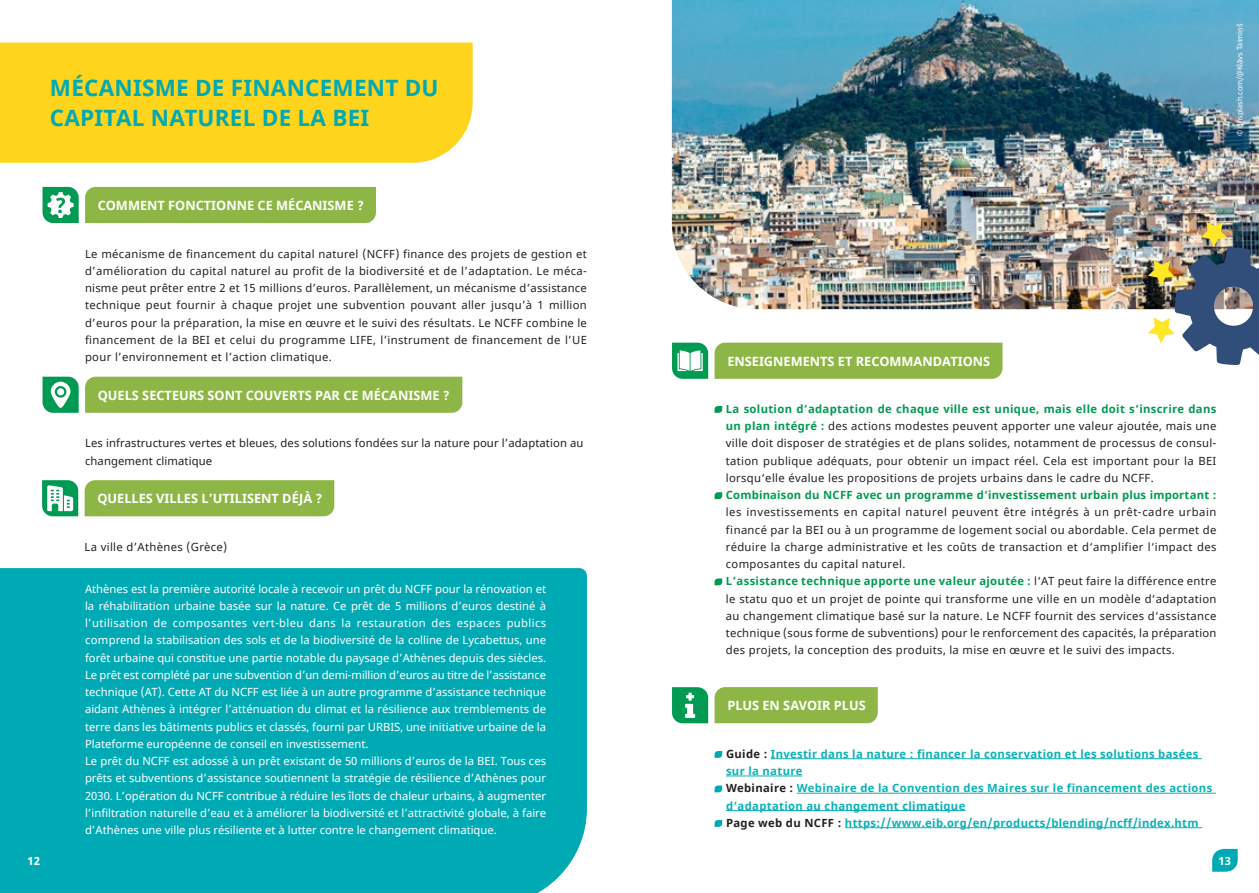
<style>
.page{position:relative;width:1259px;height:893px;background:#fff}
.page>*{position:absolute;margin:0;border:0;box-sizing:border-box;transform-origin:0 0}
.t1{font:700 22.5px/30px "Noto Sans";letter-spacing:.01em;color:#00aab5}
.t2{font:700 12.75px "Noto Sans";color:#fff}
.t3{font:11.25px/17.2px "Noto Sans";letter-spacing:.03em;color:#231f20;text-align:justify}
.t4{font:11.25px/17.2px "Noto Sans";color:#fff;text-align:justify}
.t5{font:700 11.25px/17.2px "Noto Sans";letter-spacing:.03em;color:#0ab1b6}
.t6{font:11.25px/17.2px "Noto Sans";letter-spacing:.01em;color:#231f20}
.t7{font:700 11.25px "Noto Sans";color:#fff}
.Captures_etc{font:7.5px "Noto Sans";letter-spacing:-.01em;color:#fff}
.s1{font-weight:700;color:#009a52}
.s2{color:#231f20}
</style>
<div class="page">
<div style="left:0;top:568px;width:587px;height:325px;background:#00aab5"></div>
<div style="left:0;top:43px;width:472px;height:120px;background:#fed41d"></div>
<div style="left:85px;top:187px;width:291px;height:36px;background:#8eb646"></div>
<svg style="left:43px;top:377px;width:36px;height:36px"></svg>
<div style="left:57px;top:388px;width:7px;height:7px;background:#fff;border-radius:50%"></div>
<div style="left:85px;top:377px;width:377px;height:36px;background:#8eb646"></div>
<hr style="left:771px;top:758px;width:431px;height:1px;background:#0ab1b6">
<hr style="left:726px;top:776px;width:76px;height:1px;background:#0ab1b6">
<hr style="left:797px;top:793px;width:418px;height:1px;background:#0ab1b6">
<hr style="left:726px;top:810px;width:239px;height:1px;background:#0ab1b6">
<hr style="left:845px;top:827px;width:357px;height:1px;background:#0ab1b6">
<svg style="left:714px;top:751px;width:8px;height:7px"></svg>
<svg style="left:714px;top:785px;width:8px;height:7px"></svg>
<svg style="left:714px;top:820px;width:8px;height:7px"></svg>
<div style="left:714px;top:687px;width:164px;height:36px;background:#8eb646"></div>
<svg style="left:672px;top:687px;width:36px;height:36px"></svg>
<div style="left:85px;top:480px;width:249px;height:36px;background:#8eb646"></div>
<svg style="left:42px;top:480px;width:36px;height:36px"></svg>
<svg style="left:714px;top:406px;width:8px;height:7px"></svg>
<svg style="left:714px;top:492px;width:8px;height:7px"></svg>
<svg style="left:714px;top:578px;width:8px;height:7px"></svg>
<div style="left:714px;top:343px;width:288px;height:36px;background:#8eb646"></div>
<svg style="left:672px;top:343px;width:36px;height:36px"></svg>
<img style="left:672px;top:0;width:587px;height:309px">
<svg style="left:43px;top:187px;width:36px;height:36px"></svg>
<img style="left:1148px;top:221px;width:111px;height:144px">
<svg style="left:21px;top:849px;width:26px;height:23px"></svg>
<svg style="left:1212px;top:849px;width:25px;height:23px"></svg>
<p class="t1" style="left:50px;top:74px;width:390px">MÉCANISME DE FINANCEMENT DU<br>CAPITAL NATUREL DE LA BEI</p>
<p class="t2" style="left:98px;top:196px;width:268px">COMMENT FONCTIONNE CE MÉCANISME ?</p>
<p class="t3" style="left:85px;top:245px;width:503px">Le mécanisme de financement du capital naturel (NCFF) finance des projets de gestion et d’amélioration du capital naturel au profit de la biodiversité et de l’adaptation. Le méca&shy;nisme peut prêter entre 2 et 15 millions d’euros. Parallèlement, un mécanisme d’assistance technique peut fournir à chaque projet une subvention pouvant aller jusqu’à 1 million d’euros pour la préparation, la mise en œuvre et le suivi des résultats. Le NCFF combine le financement de la BEI et celui du programme LIFE, l’instrument de financement de l’UE pour l’environnement et l’action climatique.</p>
<p class="t2" style="left:98px;top:386px;width:353px">QUELS SECTEURS SONT COUVERTS PAR CE MÉCANISME ?</p>
<p class="t6" style="left:85px;top:435px;width:500px">Les infrastructures vertes et bleues, des solutions fondées sur la nature pour l’adaptation au changement climatique</p>
<p class="t2" style="left:97px;top:489px;width:227px">QUELLES VILLES L’UTILISENT DÉJÀ ?</p>
<p class="t3" style="left:85px;top:538px;width:144px">La ville d’Athènes (Grèce)</p>
<p class="t4" style="left:85px;top:580px;width:462px">Athènes est la première autorité locale à recevoir un prêt du NCFF pour la rénovation et la réhabilitation urbaine basée sur la nature. Ce prêt de 5 millions d’euros destiné à l’utilisation de composantes vert-bleu dans la restauration des espaces publics comprend la stabilisation des sols et de la biodiversité de la colline de Lycabettus, une forêt urbaine qui constitue une partie notable du paysage d’Athènes depuis des siècles.<br>Le prêt est complété par une subvention d’un demi-million d’euros au titre de l’assistance technique (AT). Cette AT du NCFF est liée à un autre programme d’assistance technique aidant Athènes à intégrer l’atténuation du climat et la résilience aux tremblements de terre dans les bâtiments publics et classés, fourni par URBIS, une initiative urbaine de la Plateforme européenne de conseil en investissement.</p>
<p class="t4" style="left:85px;top:753px;width:462px">Le prêt du NCFF est adossé à un prêt existant de 50 millions d’euros de la BEI. Tous ces prêts et subventions d’assistance soutiennent la stratégie de résilience d’Athènes pour 2030. L’opération du NCFF contribue à réduire les îlots de chaleur urbains, à augmenter l’infiltration naturelle d’eau et à améliorer la biodiversité et l’attractivité globale, à faire d’Athènes une ville plus résiliente et à lutter contre le changement climatique.</p>
<p class="Captures_etc" style="left:1234px;top:136px;width:114px;rotate:-90deg">© unsplash.com/@Klāvs Taimiņš</p>
<p class="t2" style="left:727px;top:352px;width:264px">ENSEIGNEMENTS ET RECOMMANDATIONS</p>
<p class="t3" style="left:726px;top:400px;width:492px"><span class="s1">La solution d‘adaptation de chaque ville est unique, mais elle doit s‘inscrire dans un plan intégré :</span> des actions modestes peuvent apporter une valeur ajoutée, mais une ville doit disposer de stratégies et de plans solides, notamment de processus de consul&shy;tation publique adéquats, pour obtenir un impact réel. Cela est important pour la BEI lorsqu‘elle évalue les propositions de projets urbains dans le cadre du NCFF.</p>
<p class="t3" style="left:726px;top:487px;width:492px"><span class="s1">Combinaison du NCFF avec un programme d‘investissement urbain plus important : </span>les investissements en capital naturel peuvent être intégrés à un prêt-cadre urbain financé par la BEI ou à un programme de logement social ou abordable. Cela permet de réduire la charge administrative et les coûts de transaction et d‘amplifier l‘impact des composantes du capital naturel.</p>
<p class="t3" style="left:726px;top:573px;width:492px"><span class="s1">L‘assistance technique apporte une valeur ajoutée :</span> l‘AT peut faire la différence entre le statu quo et un projet de pointe qui transforme une ville en un modèle d‘adaptation au changement climatique basé sur la nature. Le NCFF fournit des services d‘assistance technique (sous forme de subventions) pour le renforcement des capacités, la préparation des projets, la conception des produits, la mise en œuvre et le suivi des impacts.</p>
<p class="t2" style="left:727px;top:696px;width:140px">PLUS EN SAVOIR PLUS</p>
<p class="t5" style="left:726px;top:745px;width:474px"><span class="s2">Guide :</span> Investir dans la nature : financer la conservation et les solutions basées sur la nature</p>
<p class="t5" style="left:726px;top:780px;width:488px"><span class="s2">Webinaire :</span> Webinaire de la Convention des Maires sur le financement des actions d‘adaptation au changement climatique</p>
<p class="t5" style="left:726px;top:814px;width:474px"><span class="s2">Page web du NCFF :</span> https://www.eib.org/en/products/blending/ncff/index.htm</p>
<p class="t7" style="left:28px;top:853px;width:14px">12</p>
<p class="t7" style="left:1218px;top:853px;width:14px">13</p>
</div>
